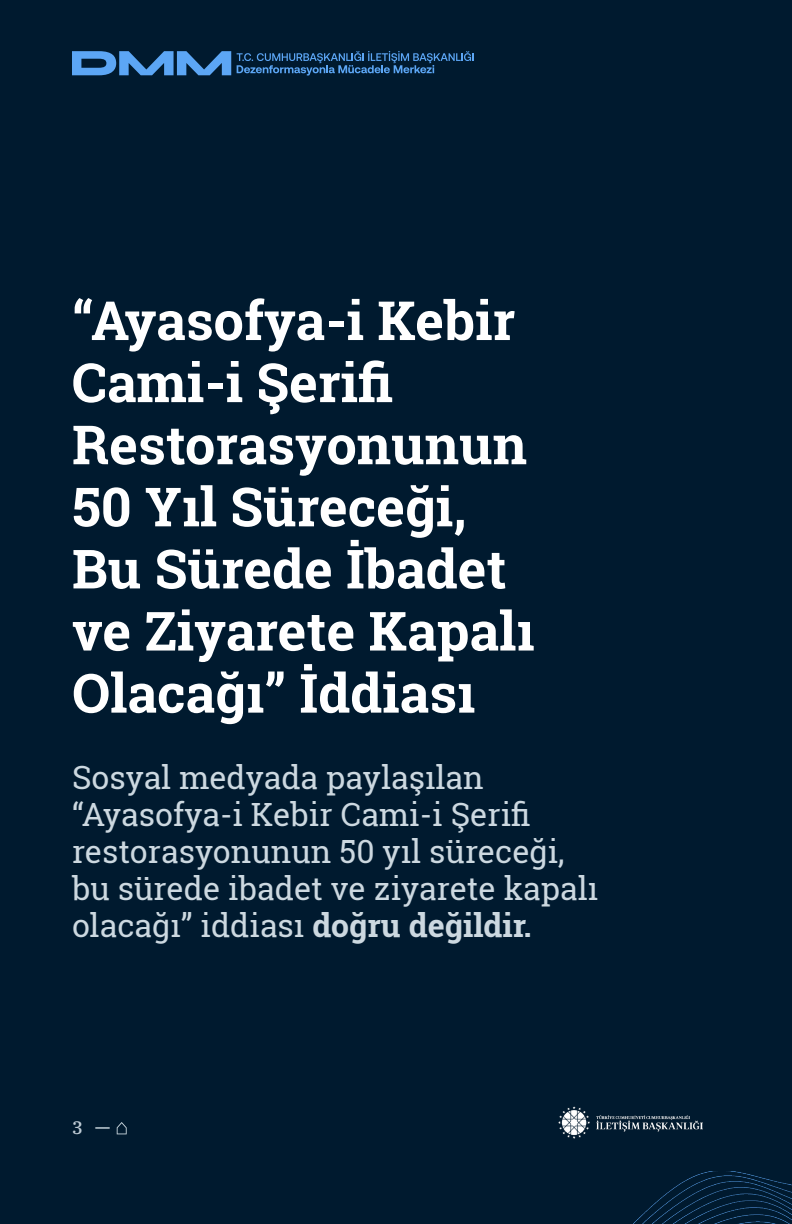
<style>
.page{position:relative;width:792px;height:1224px;background:#001a2f}
.page>*{position:absolute;margin:0;border:0;box-sizing:border-box;transform-origin:0 0}
.heading_2{font:700 54px/62.2px "Roboto Slab";color:#fff}
.heading_2-2{font:32px/36.8px "Roboto Slab";color:#ccd8e0}
.t1{font:500 18px "IBM Plex Serif";color:#bfccd6}
.s1{font-weight:700}
.s2{font-size:20px;color:#ccd9e0}
</style>
<div class="page">
<img style="left:633px;top:1171px;width:159px;height:53px">
<img style="left:558px;top:1106px;width:144px;height:32px">
<svg style="left:117px;top:1122px;width:10px;height:12px"></svg>
<svg style="left:72px;top:51px;width:159px;height:24px"></svg>
<svg style="left:237px;top:51px;width:237px;height:24px"></svg>
<p class="heading_2" style="left:72px;top:289px;width:464px">“Ayasofya-i Kebir<br>Cami-i Şerifi<br>Restorasyonunun<br>50 Yıl Süreceği,<br>Bu Sürede İbadet ve Ziyarete Kapalı<br>Olacağı” İddiası</p>
<p class="heading_2-2" style="left:72px;top:759px;width:528px">Sosyal medyada paylaşılan “Ayasofya-i Kebir Cami-i Şerifi restorasyonunun 50 yıl süreceği, bu sürede ibadet ve ziyarete kapalı olacağı” iddiası <span class="s1">doğru değildir.</span></p>
<p class="t1" style="left:72px;top:1114px;width:40px">3 <span class="s2">—</span></p>
</div>
